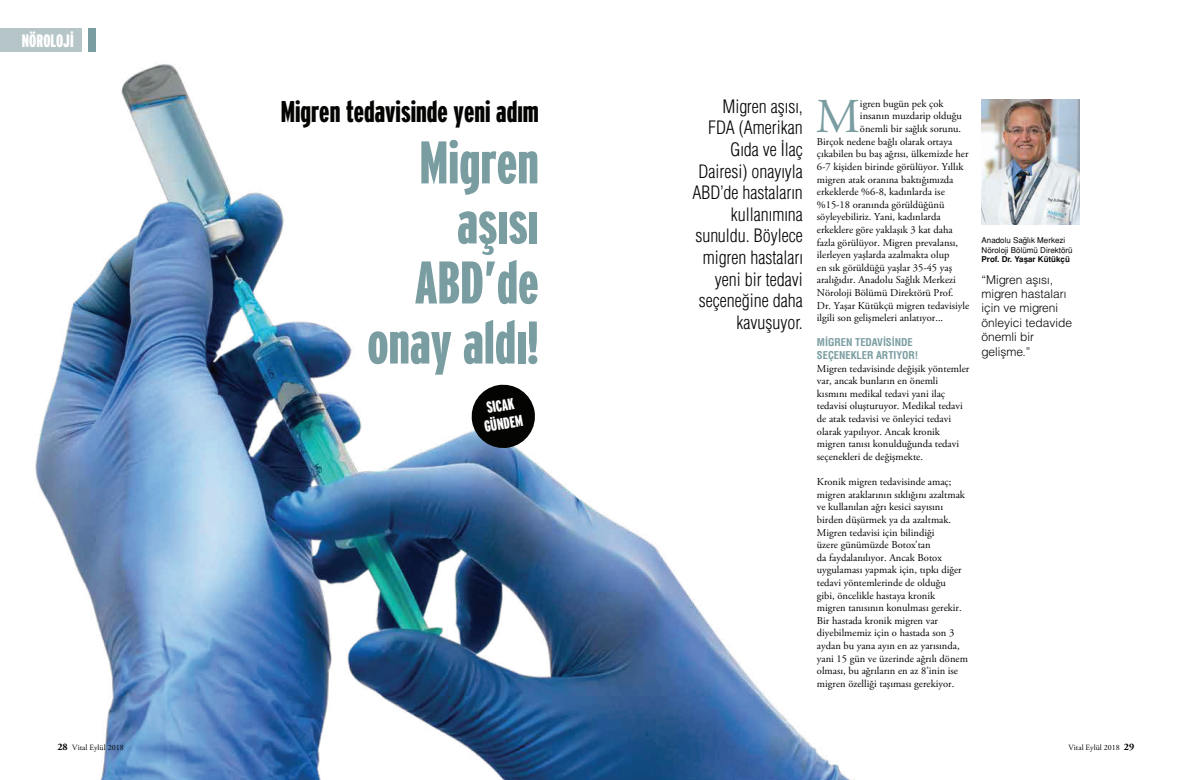
<style>
.page{position:relative;width:1191px;height:780px;background:#fff}
.page>*{position:absolute;margin:0;border:0;box-sizing:border-box;transform-origin:0 0}
.t1{font:900 extra-condensed 60px/60px "Interstate";color:#799da1;text-align:right}
.t2{font:48.5px "Adobe Garamond Pro";color:#799da1}
.t3{font:900 extra-condensed 30px "Interstate";color:#040503}
.t4{font:18px/21.6px "Helvetica Condensed Light Tr";color:#040503;text-align:right}
.t5{font:900 extra-condensed 18px "Interstate";color:#fff}
.t6{font:900 extra-condensed 16px/18px "Interstate";color:#fff;text-align:center}
.t7{font:12px/14.4px "Helvetica Light Normal Tr";color:#040503}
.t8{font:10.5px/12.6px "Adobe Garamond Pro";color:#040503}
.t9{font:10.5px/12.6px "Helvetica Cond Bold Tr";color:#799da1}
.t10{font:8px/9.6px "Helvetica Normal Tr";color:#040503}
.t11{font:8px "Adobe Garamond Pro";color:#040503}
.t12{font:700 8px "Helvetica Tr";color:#040503}
.s1{font-weight:700;font-size:10px}
</style>
<div class="page">
<img style="left:35px;top:63px;width:815px;height:717px">
<img style="left:981px;top:99px;width:98px;height:125px">
<svg style="left:469px;top:382px;width:68px;height:68px"></svg>
<div style="left:88px;top:28px;width:7px;height:24px;background:#799da1"></div>
<div style="left:0;top:28px;width:81px;height:24px;background:#b6c6c8"></div>
<h3 class="t5" style="left:22px;top:30px;width:53px">NÖROLOJİ</h3>
<h3 class="t3" style="left:281px;top:95px;width:259px">Migren tedavisinde yeni adım</h3>
<h1 class="t1" style="left:367px;top:132px;width:173px">Migren aşısı<br>ABD’de onay aldı!</h1>
<h3 class="t6" style="left:480px;top:400px;width:41px;rotate:-10deg">SICAK<br>GÜNDEM</h3>
<h3 class="t4" style="left:692px;top:95px;width:112px">Migren aşısı,<br>FDA (Amerikan<br>Gıda ve İlaç<br>Dairesi) onayıyla<br>ABD’de hastaların kullanımına sunuldu. Böylece migren hastaları yeni bir tedavi seçeneğine daha kavuşuyor.</h3>
<h2 class="t2" style="left:815px;top:88px;width:46px">M</h2>
<p class="t8" style="left:860px;top:98px;width:85px">igren bugün pek çok</p>
<p class="t8" style="left:860px;top:110px;width:103px">insanın muzdarip olduğu</p>
<p class="t8" style="left:860px;top:123px;width:103px">önemli bir sağlık sorunu.</p>
<p class="t8" style="left:817px;top:135px;width:137px">Birçok nedene bağlı olarak ortaya</p>
<p class="t8" style="left:817px;top:148px;width:153px">çıkabilen bu baş ağrısı, ülkemizde her</p>
<p class="t8" style="left:817px;top:161px;width:148px">6-7 kişiden birinde görülüyor. Yıllık</p>
<p class="t8" style="left:817px;top:173px;width:138px">migren atak oranına baktığımızda</p>
<p class="t8" style="left:817px;top:186px;width:129px">erkeklerde %6-8, kadınlarda ise</p>
<p class="t8" style="left:817px;top:198px;width:129px">%15-18 oranında görüldüğünü</p>
<p class="t8" style="left:817px;top:211px;width:125px">söyleyebiliriz. Yani, kadınlarda</p>
<p class="t8" style="left:817px;top:224px;width:137px">erkeklere göre yaklaşık 3 kat daha</p>
<p class="t8" style="left:817px;top:236px;width:143px">fazla görülüyor. Migren prevalansı,</p>
<p class="t8" style="left:817px;top:249px;width:134px">ilerleyen yaşlarda azalmakta olup</p>
<p class="t8" style="left:817px;top:261px;width:137px">en sık görüldüğü yaşlar 35-45 yaş</p>
<p class="t8" style="left:817px;top:274px;width:140px">aralığıdır. Anadolu Sağlık Merkezi</p>
<p class="t8" style="left:817px;top:287px;width:138px">Nöroloji Bölümü Direktörü Prof.</p>
<p class="t8" style="left:817px;top:299px;width:154px">Dr. Yaşar Kütükçü migren tedavisiyle</p>
<p class="t8" style="left:817px;top:312px;width:128px">ilgili son gelişmeleri anlatıyor...</p>
<p class="t9" style="left:817px;top:336px;width:103px">MİGREN TEDAVİSİNDE<br>SEÇENEKLER ARTIYOR!</p>
<p class="t8" style="left:817px;top:362px;width:154px">Migren tedavisinde değişik yöntemler var, ancak bunların en önemli kısmını medikal tedavi yani ilaç tedavisi oluşturuyor. Medikal tedavi de atak tedavisi ve önleyici tedavi olarak yapılıyor. Ancak kronik migren tanısı konulduğunda tedavi seçenekleri de değişmekte.</p>
<p class="t8" style="left:817px;top:476px;width:153px">Kronik migren tedavisinde amaç; migren ataklarının sıklığını azaltmak ve kullanılan ağrı kesici sayısını birden düşürmek ya da azaltmak.<br>Migren tedavisi için bilindiği<br>üzere günümüzde Botox’tan<br>da faydalanılıyor. Ancak Botox uygulaması yapmak için, tıpkı diğer tedavi yöntemlerinde de olduğu<br>gibi, öncelikle hastaya kronik<br>migren tanısının konulması gerekir.<br>Bir hastada kronik migren var diyebilmemiz için o hastada son 3 aydan bu yana ayın en az yarısında, yani 15 gün ve üzerinde ağrılı dönem olması, bu ağrıların en az 8’inin ise migren özelliği taşıması gerekiyor.</p>
<p class="t10" style="left:981px;top:235px;width:93px">Anadolu Sağlık Merkezi<br>Nöroloji Bölümü Direktörü</p>
<p class="t12" style="left:981px;top:254px;width:90px">Prof. Dr. Yaşar Kütükçü</p>
<p class="t7" style="left:981px;top:272px;width:92px">“Migren aşısı, migren hastaları için ve migreni önleyici tedavide önemli bir gelişme.”</p>
<p class="t11" style="left:57px;top:743px;width:68px"><span class="s1">28</span> Vital Eylül 2018</p>
<p class="t11" style="left:1068px;top:743px;width:67px">Vital Eylül 2018 <span class="s1">29</span></p>
</div>
